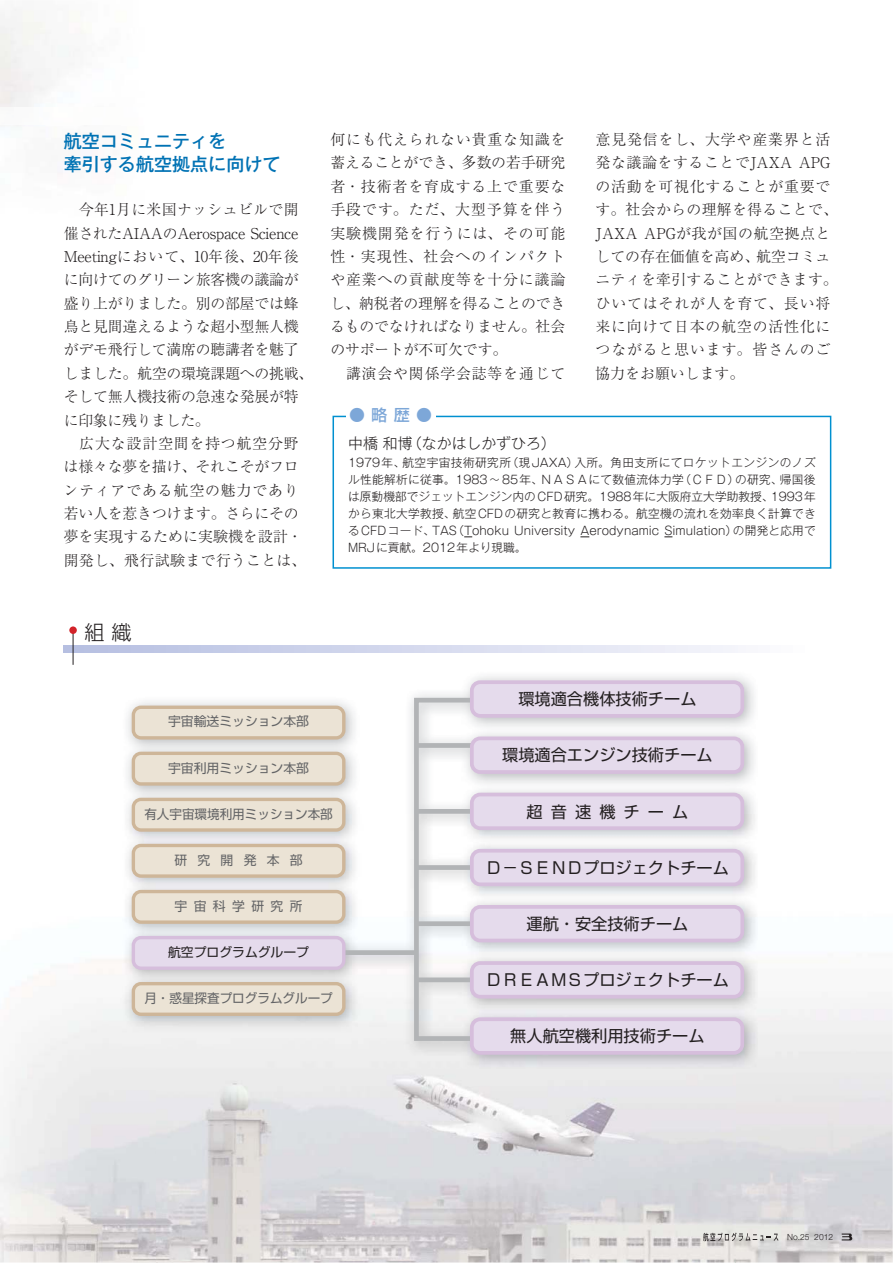
<style>
.page{position:relative;width:893px;height:1263px;background:#fff}
.page>*{position:absolute;margin:0;border:0;box-sizing:border-box;transform-origin:0 0}
.t1{font:20.25px "Shin Go Pro Light 90 msp RKSJ H";color:#231f20}
.t2{font:18px/23.4px "Gothic MB101 Pro Medium 90 msp RKSJ H";color:#0072b4}
.t3{font:16.2px "Shin Go Pro Regular 90 msp RKSJ H";color:#231f20}
.t4{font:16.2px "Shin Go Pro Regular 90 msp RKSJ H";letter-spacing:.5em;color:#231f20}
.t5{font:15.9px "Gothic BBB Pro Medium 90 msp RKSJ H";color:#7da7d8}
.t6{font:14.85px/23.4px "Ryumin Pro Light 90 msp RKSJ H";letter-spacing:-.015em;color:#231f20}
.t7{font:14.85px/23.4px "Ryumin Pro Light 90 msp RKSJ H";letter-spacing:.04em;color:#231f20}
.t8{font:14.85px/23.4px "Ryumin Pro Light 90 msp RKSJ H";letter-spacing:.055em;color:#231f20}
.t9{font:14.85px "Gothic MB101 Pro Light 90 msp RKSJ H";color:#231f20}
.t10{font:12.75px "Shin Go Pro Regular 90 msp RKSJ H";color:#636466}
.t11{font:12.75px "Shin Go Pro Regular 90 msp RKSJ H";color:#231f20}
.t12{font:12.75px "Shin Go Pro Regular 90 msp RKSJ H";letter-spacing:.5em;color:#636466}
.t13{font:11.7px/17px "Gothic MB101 Pro Light 90 msp RKSJ H";color:#231f20;text-align:justify}
.t14{font:300 8.55px "Helvetica Neue";color:#231f20}
.s1{font-family:"Shin Go Pro Medium 90 msp RKSJ H"}
</style>
<div class="page">
<img style="left:0;top:960px;width:156px;height:303px">
<img style="left:736px;top:1003px;width:157px;height:260px">
<img style="left:156px;top:1069px;width:580px;height:194px">
<div style="left:414px;top:698px;width:95px;height:343px;border:5px solid #b2b4b6"></div>
<div style="left:416px;top:743px;width:90px;height:5px;background:#b2b4b6"></div>
<div style="left:302px;top:950px;width:114px;height:5px;background:#b2b4b6"></div>
<div style="left:133px;top:707px;width:211px;height:31px;background:#ebe3d5;border-radius:8px"></div>
<div style="left:132px;top:706px;width:213px;height:34px;border:3px solid #ceb699;border-radius:8px"></div>
<div style="left:133px;top:753px;width:211px;height:31px;background:#ebe3d5;border-radius:8px"></div>
<div style="left:132px;top:752px;width:213px;height:34px;border:3px solid #ceb699;border-radius:8px"></div>
<div style="left:133px;top:799px;width:211px;height:31px;background:#ebe3d5;border-radius:8px"></div>
<div style="left:132px;top:798px;width:213px;height:34px;border:3px solid #ceb699;border-radius:8px"></div>
<div style="left:133px;top:845px;width:211px;height:31px;background:#ebe3d5;border-radius:8px"></div>
<div style="left:132px;top:844px;width:213px;height:34px;border:3px solid #ceb699;border-radius:8px"></div>
<div style="left:133px;top:892px;width:211px;height:30px;background:#ebe3d5;border-radius:8px"></div>
<div style="left:132px;top:890px;width:213px;height:34px;border:3px solid #ceb699;border-radius:8px"></div>
<div style="left:133px;top:938px;width:211px;height:30px;background:#e5dbec;border-radius:8px"></div>
<div style="left:132px;top:936px;width:213px;height:34px;border:3px solid #d6bedc;border-radius:8px"></div>
<div style="left:133px;top:984px;width:211px;height:30px;background:#ebe3d5;border-radius:8px"></div>
<div style="left:132px;top:982px;width:213px;height:34px;border:3px solid #ceb699;border-radius:8px"></div>
<div style="left:472px;top:682px;width:270px;height:34px;background:#e5dbec;border-radius:8px"></div>
<div style="left:470px;top:680px;width:274px;height:38px;border:4px solid #d6bedc;border-radius:8px"></div>
<div style="left:472px;top:738px;width:270px;height:34px;background:#e5dbec;border-radius:8px"></div>
<div style="left:470px;top:737px;width:274px;height:37px;border:4px solid #d6bedc;border-radius:8px"></div>
<div style="left:416px;top:809px;width:90px;height:5px;background:#b2b4b6"></div>
<div style="left:472px;top:795px;width:270px;height:33px;background:#e5dbec;border-radius:8px"></div>
<div style="left:470px;top:793px;width:274px;height:37px;border:4px solid #d6bedc;border-radius:8px"></div>
<div style="left:416px;top:865px;width:90px;height:5px;background:#b2b4b6"></div>
<div style="left:472px;top:851px;width:270px;height:33px;background:#e5dbec;border-radius:8px"></div>
<div style="left:470px;top:849px;width:274px;height:37px;border:4px solid #d6bedc;border-radius:8px"></div>
<div style="left:416px;top:921px;width:90px;height:5px;background:#b2b4b6"></div>
<div style="left:472px;top:907px;width:270px;height:34px;background:#e5dbec;border-radius:8px"></div>
<div style="left:470px;top:905px;width:274px;height:37px;border:4px solid #d6bedc;border-radius:8px"></div>
<hr style="left:416px;top:978px;width:90px;height:4px;background:#b2b4b6">
<div style="left:472px;top:963px;width:270px;height:34px;background:#e5dbec;border-radius:8px"></div>
<div style="left:470px;top:961px;width:274px;height:38px;border:4px solid #d6bedc;border-radius:8px"></div>
<div style="left:472px;top:1019px;width:270px;height:34px;background:#e5dbec;border-radius:8px"></div>
<div style="left:470px;top:1017px;width:274px;height:38px;border:4px solid #d6bedc;border-radius:8px"></div>
<svg style="left:63px;top:646px;width:675px;height:6px;background:#d4d8ed"></svg>
<hr style="left:73px;top:631px;width:1px;height:34px;background:#231f20">
<div style="left:69px;top:626px;width:8px;height:8px;background:#d2232a;border-radius:50%"></div>
<div style="left:332px;top:416px;width:499px;height:153px;border:2px solid #0090d0"></div>
<div style="left:346px;top:407px;width:89px;height:16px;background:#fff"></div>
<svg style="left:703px;top:1233px;width:75px;height:8px"></svg>
<svg style="left:842px;top:1234px;width:10px;height:6px"></svg>
<p class="t2" style="left:64px;top:132px;width:218px">航空コミュニティを<br>牽引する航空拠点に向けて</p>
<p class="t6" style="left:64px;top:200px;width:251px">　今年1月に米国ナッシュビルで開催されたAIAAのAerospace Science<br>Meetingにおいて、10年後、20年後に向けてのグリーン旅客機の議論が盛り上がりました。別の部屋では蜂鳥と見間違えるような超小型無人機がデモ飛行して満席の聴講者を魅了しました。航空の環境課題への挑戦、そして無人機技術の急速な発展が特に印象に残りました。<br>　広大な設計空間を持つ航空分野は様々な夢を描け、それこそがフロンティアである航空の魅力であり若い人を惹きつけます。さらにその夢を実現するために実験機を設計・開発し、飛行試験まで行うことは、</p>
<h1 class="t1" style="left:84px;top:625px;width:49px">組 織</h1>
<p class="t8" style="left:330px;top:130px;width:237px">何にも代えられない貴重な知識を蓄えることができ、多数の若手研究者・技術者を育成する上で重要な手段です。ただ、大型予算を伴う実験機開発を行うには、その可能性・実現性、社会へのインパクトや産業への貢献度等を十分に議論し、納税者の理解を得ることのできるものでなければなりません。社会のサポートが不可欠です。<br>　講演会や関係学会誌等を通じて</p>
<p class="t7" style="left:595px;top:130px;width:244px">意見発信をし、大学や産業界と活発な議論をすることでJAXA APGの活動を可視化することが重要です。社会からの理解を得ることで、<br>JAXA APGが我が国の航空拠点としての存在価値を高め、航空コミュニティを牽引することができます。ひいてはそれが人を育て、長い将来に向けて日本の航空の活性化につながると思います。皆さんのご協力をお願いします。</p>
<p class="t5" style="left:349px;top:409px;width:84px">●<span class="s1">略歴</span>●</p>
<p class="t9" style="left:348px;top:438px;width:209px">中橋 和博（なかはしかずひろ）</p>
<p class="t13" style="left:348px;top:456px;width:469px">1979年、航空宇宙技術研究所（現JAXA）入所。角田支所にてロケットエンジンのノズル性能解析に従事。1983～85年、ＮＡＳＡにて数値流体力学（ＣＦＤ）の研究、帰国後は原動機部でジェットエンジン内のCFD研究。1988年に大阪府立大学助教授、1993年から東北大学教授、航空CFDの研究と教育に携わる。航空機の流れを効率良く計算できるCFDコード、TAS（Tohoku University Aerodynamic Simulation）の開発と応用でMRJに貢献。2012年より現職。</p>
<p class="t3" style="left:518px;top:693px;width:180px">環境適合機体技術チーム</p>
<p class="t10" style="left:168px;top:717px;width:143px">宇宙輸送ミッション本部</p>
<p class="t10" style="left:168px;top:763px;width:143px">宇宙利用ミッション本部</p>
<p class="t10" style="left:144px;top:809px;width:190px">有人宇宙環境利用ミッション本部</p>
<p class="t10" style="left:174px;top:855px;width:130px">研究開発本部</p>
<p class="t12" style="left:174px;top:901px;width:130px">宇宙科学研究所</p>
<p class="t11" style="left:168px;top:947px;width:143px">航空プログラムグループ</p>
<p class="t10" style="left:144px;top:993px;width:190px">月・惑星探査プログラムグループ</p>
<p class="t3" style="left:502px;top:749px;width:212px">環境適合エンジン技術チーム</p>
<p class="t4" style="left:526px;top:805px;width:163px">超音速機チーム</p>
<p class="t3" style="left:486px;top:861px;width:244px">Ｄ－ＳＥＮＤプロジェクトチーム</p>
<p class="t3" style="left:526px;top:918px;width:163px">運航・安全技術チーム</p>
<p class="t3" style="left:486px;top:974px;width:244px">ＤＲＥＡＭＳプロジェクトチーム</p>
<p class="t3" style="left:510px;top:1030px;width:196px">無人航空機利用技術チーム</p>
<p class="t14" style="left:787px;top:1234px;width:48px">No.25 2012</p>
</div>
